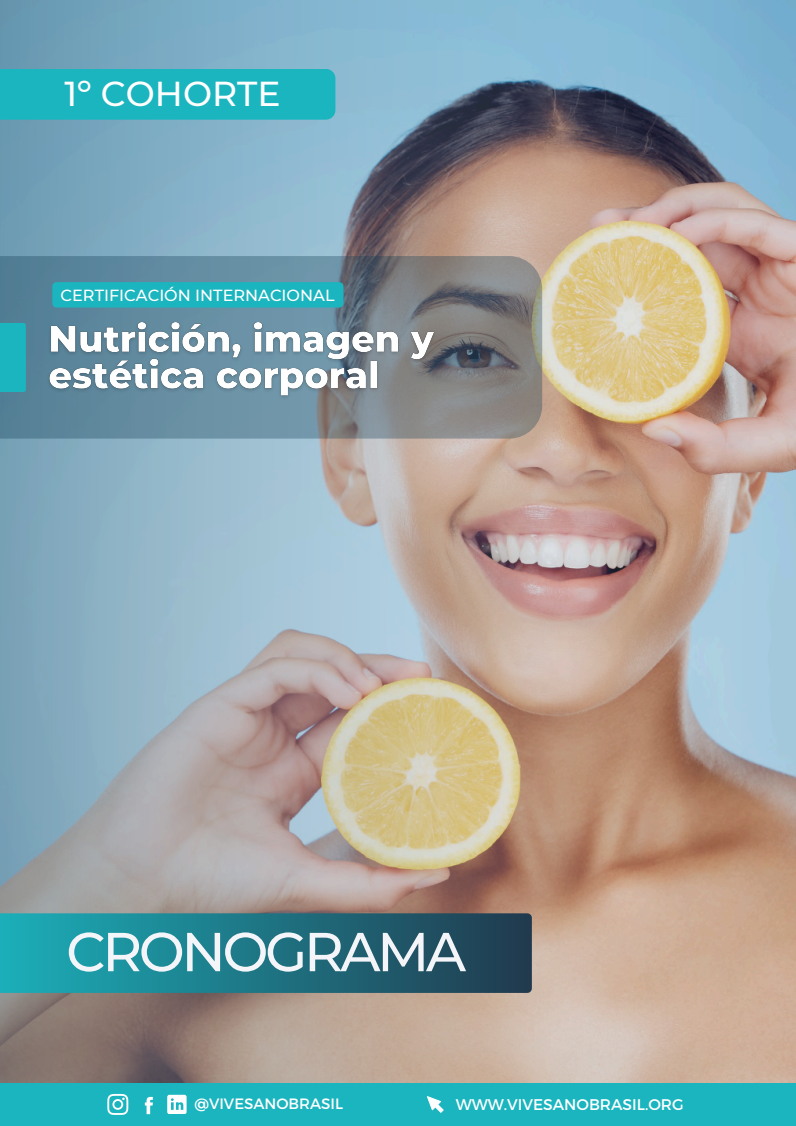
<style>
.page{position:relative;width:796px;height:1126px;background:#fff}
.page>*{position:absolute;margin:0;border:0;box-sizing:border-box;transform-origin:0 0}
.t1{font:500 54.75px "Montserrat";letter-spacing:-.06em;color:#f3f5f9}
.t2{font:500 34.5px "Montserrat";color:#fff}
.t3{font:500 16.05px "Montserrat";color:#fff}
.t4{font:15.45px "Montserrat";color:#fff}
.t5{font:15px "Montserrat";color:#fff}
</style>
<div class="page">
<img style="left:771px;top:0;width:24px;height:1082px">
<img style="left:0;top:0;width:771px;height:1082px">
<div style="left:0;top:1082px;width:795px;height:43px;background:#1bb5bf"></div>
<svg style="left:107px;top:1093px;width:21px;height:21px"></svg>
<svg style="left:145px;top:1096px;width:8px;height:17px"></svg>
<svg style="left:167px;top:1094px;width:19px;height:19px"></svg>
<svg style="left:427px;top:1096px;width:16px;height:16px"></svg>
<svg style="left:0;top:913px;width:531px;height:79px;background:#1e7483"></svg>
<div style="left:0;top:69px;width:335px;height:51px;background:#1bb5bf"></div>
<svg style="left:0;top:256px;width:542px;height:182px;background:#6f838d"></svg>
<div style="left:0;top:323px;width:26px;height:69px;background:#1bb5bf"></div>
<img style="left:44px;top:316px;width:396px;height:87px">
<div style="left:52px;top:282px;width:291px;height:25px;background:#1bb5bf;border-radius:4px"></div>
<h1 class="t2" style="left:64px;top:72px;width:217px">1º COHORTE</h1>
<p class="t3" style="left:61px;top:286px;width:275px">CERTIFICACIÓN INTERNACIONAL</p>
<h4 class="t1" style="left:66px;top:917px;width:401px">CRONOGRAMA</h4>
<p class="t5" style="left:194px;top:1093px;width:150px">@VIVESANOBRASIL</p>
<p class="t4" style="left:455px;top:1093px;width:229px">WWW.VIVESANOBRASIL.ORG</p>
</div>
